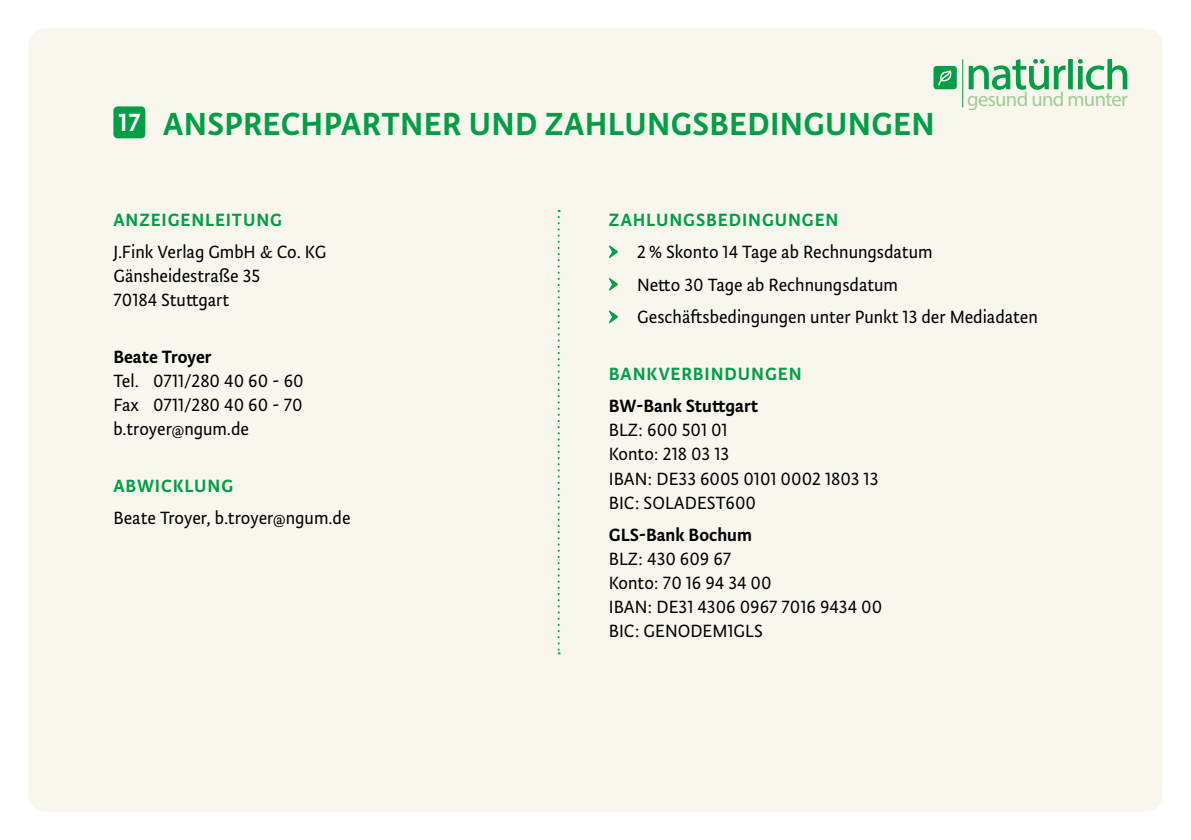
<style>
.page{position:relative;width:1191px;height:840px;background:#fff}
.page>*{position:absolute;margin:0;border:0;box-sizing:border-box;transform-origin:0 0}
.t1{font:500 36px "Tempera Std";letter-spacing:.01em;color:#009e45}
.t2{font:500 28px "Tempera Std";color:#fff}
.t3{font:20.6px "Myriad Pro";letter-spacing:-.03em;color:#a0cd95}
.t4{font:20px/24px "Tempera Std";color:#000}
.t5{font:500 20px "Tempera Std";letter-spacing:.045em;color:#009e45}
.t6{font:500 20px "Tempera Std";color:#000}
</style>
<div class="page">
<div style="left:28px;top:28px;width:1134px;height:783px;background:#f9f6ee;border-radius:17px"></div>
<svg style="left:933px;top:66px;width:23px;height:23px"></svg>
<svg style="left:1078px;top:59px;width:49px;height:31px"></svg>
<svg style="left:968px;top:59px;width:97px;height:31px"></svg>
<svg style="left:1068px;top:59px;width:4px;height:30px"></svg>
<hr style="left:962px;top:59px;width:1px;height:48px;background:#009e45">
<svg style="left:557px;top:210px;width:2px;height:444px"></svg>
<svg style="left:609px;top:245px;width:9px;height:13px"></svg>
<svg style="left:609px;top:278px;width:9px;height:12px"></svg>
<svg style="left:609px;top:310px;width:9px;height:13px"></svg>
<div style="left:113px;top:106px;width:32px;height:32px;background:#009e45;border-radius:4px"></div>
<h2 class="t2" style="left:118px;top:106px;width:24px">17</h2>
<h1 class="t1" style="left:163px;top:103px;width:773px">ANSPRECHPARTNER UND ZAHLUNGSBEDINGUNGEN</h1>
<p class="t3" style="left:967px;top:87px;width:162px">gesund und munter</p>
<p class="t5" style="left:113px;top:208px;width:170px">ANZEIGENLEITUNG</p>
<p class="t4" style="left:113px;top:240px;width:214px">J.Fink Verlag GmbH &amp; Co. KG<br>Gänsheidestraße 35<br>70184 Stuttgart</p>
<p class="t6" style="left:113px;top:345px;width:100px">Beate Troyer</p>
<p class="t4" style="left:113px;top:368px;width:192px;text-align:justify">Tel. 0711/280 40 60 - 60<br>Fax 0711/280 40 60 - 70 b.troyer@ngum.de</p>
<p class="t5" style="left:113px;top:473px;width:121px">ABWICKLUNG</p>
<p class="t4" style="left:113px;top:505px;width:239px">Beate Troyer, b.troyer@ngum.de</p>
<p class="t5" style="left:609px;top:208px;width:231px">ZAHLUNGSBEDINGUNGEN</p>
<p class="t4" style="left:637px;top:235px;width:402px;line-height:32.6px">2 % Skonto 14 Tage ab Rechnungsdatum<br>Netto 30 Tage ab Rechnungsdatum<br>Geschäftsbedingungen unter Punkt 13 der Mediadaten</p>
<p class="t5" style="left:609px;top:362px;width:194px">BANKVERBINDUNGEN</p>
<p class="t6" style="left:609px;top:394px;width:151px">BW-Bank Stuttgart</p>
<p class="t4" style="left:609px;top:418px;width:271px">BLZ: 600 501 01<br>Konto: 218 03 13<br>IBAN: DE33 6005 0101 0002 1803 13<br>BIC: SOLADEST600</p>
<p class="t6" style="left:609px;top:523px;width:145px">GLS-Bank Bochum</p>
<p class="t4" style="left:609px;top:546px;width:275px">BLZ: 430 609 67<br>Konto: 70 16 94 34 00<br>IBAN: DE31 4306 0967 7016 9434 00<br>BIC: GENODEM1GLS</p>
</div>
